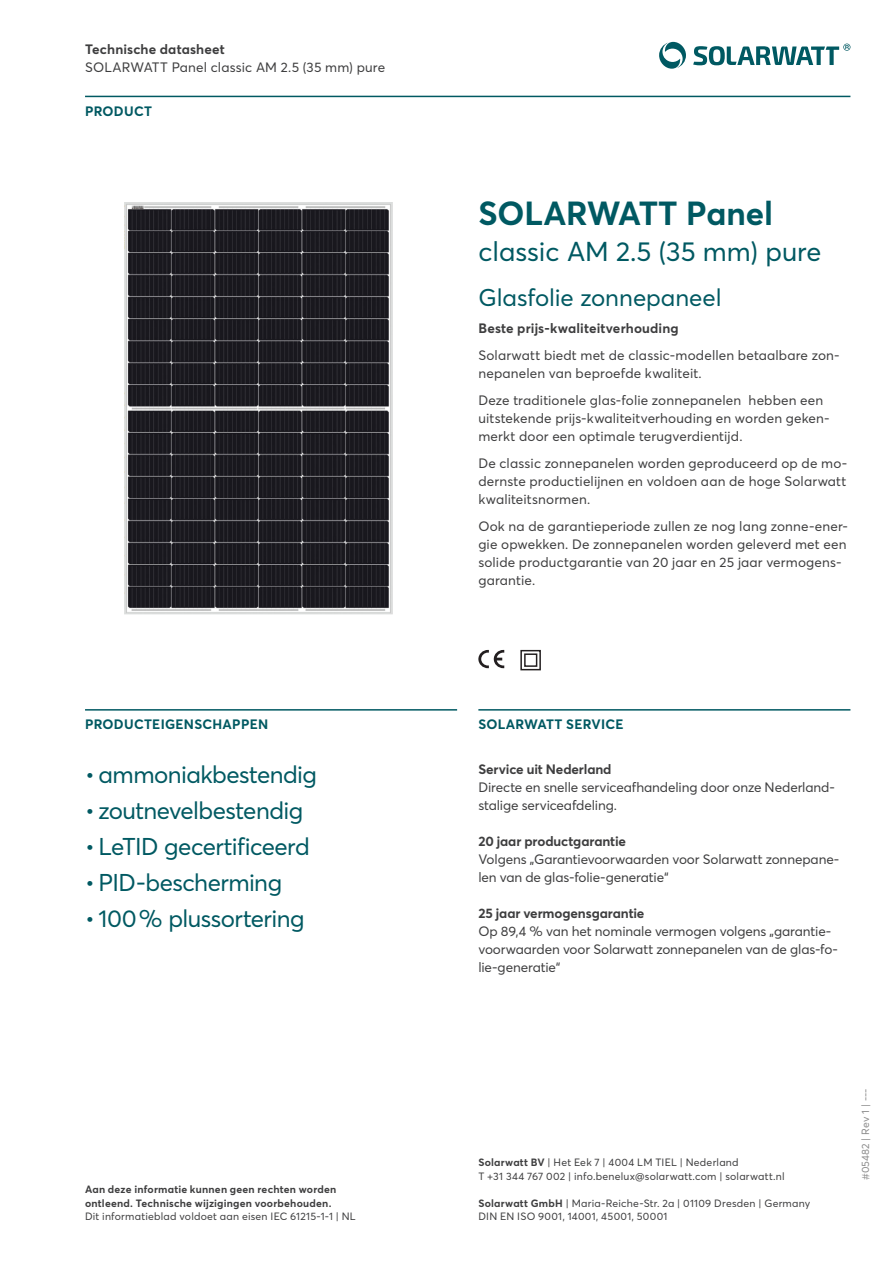
<style>
.page{position:relative;width:893px;height:1263px;background:#fff}
.page>*{position:absolute;margin:0;border:0;box-sizing:border-box;transform-origin:0 0}
.t1{font:700 33px "Averta";color:#005962}
.t2{font:27px "Averta";color:#005962}
.t3{font:24px "Averta";letter-spacing:-.02em;color:#005962}
.t4{font:24px "Averta";color:#005962}
.t5{font:13.5px/18px "Averta";letter-spacing:.01em;color:#3e3e3f}
.t6{font:700 13.5px "Averta";letter-spacing:-.005em;color:#3e3e3f}
.t7{font:700 13.5px "Averta";letter-spacing:.02em;color:#005962}
.t8{font:700 13.5px "Averta";letter-spacing:.015em;color:#3e3e3f}
.t9{font:10.5px/13.5px "Averta";letter-spacing:.02em;color:#3e3e3f}
.t10{font:700 10.5px/13.5px "Averta";letter-spacing:.02em;color:#3e3e3f}
.t11{font:10.5px "Averta";color:rgb(25 25 25/.5)}
.s1{font-weight:700}
</style>
<div class="page">
<img style="left:125px;top:203px;width:268px;height:412px">
<svg style="left:693px;top:44px;width:157px;height:21px"></svg>
<svg style="left:659px;top:42px;width:27px;height:27px"></svg>
<svg style="left:478px;top:650px;width:26px;height:18px"></svg>
<svg style="left:520px;top:649px;width:21px;height:22px"></svg>
<hr style="left:85px;top:96px;width:765px;height:1px;background:#005962">
<hr style="left:85px;top:709px;width:372px;height:2px;background:#005962">
<hr style="left:478px;top:709px;width:372px;height:2px;background:#005962">
<p class="t8" style="left:85px;top:40px;width:141px">Technische datasheet</p>
<p class="t5" style="left:85px;top:58px;width:302px">SOLARWATT Panel classic AM 2.5 (35 mm) pure</p>
<p class="t7" style="left:85px;top:102px;width:68px">PRODUCT</p>
<p class="t7" style="left:85px;top:715px;width:185px">PRODUCTEIGENSCHAPPEN</p>
<h3 class="t3" style="left:85px;top:758px;width:233px">• ammoniakbestendig</h3>
<h3 class="t3" style="left:85px;top:794px;width:220px">• zoutnevelbestendig</h3>
<h3 class="t3" style="left:85px;top:830px;width:226px">• LeTID gecertificeerd</h3>
<h3 class="t3" style="left:85px;top:866px;width:199px">• PID-bescherming</h3>
<h3 class="t3" style="left:85px;top:902px;width:221px">• 100% plussortering</h3>
<p class="t10" style="left:85px;top:1182px;width:253px">Aan deze informatie kunnen geen rechten worden ontleend. Technische wijzigingen voorbehouden.</p>
<p class="t9" style="left:85px;top:1209px;width:272px">Dit informatieblad voldoet aan eisen IEC 61215-1-1 | NL</p>
<h1 class="t1" style="left:478px;top:190px;width:296px">SOLARWATT Panel</h1>
<h2 class="t2" style="left:478px;top:233px;width:344px">classic AM 2.5 (35 mm) pure</h2>
<h3 class="t4" style="left:478px;top:281px;width:245px">Glasfolie zonnepaneel</h3>
<p class="t6" style="left:478px;top:319px;width:202px">Beste prijs-kwaliteitverhouding</p>
<p class="t5" style="left:478px;top:346px;width:363px">Solarwatt biedt met de classic-modellen betaalbare zon&shy;nepanelen van beproefde kwaliteit.</p>
<p class="t5" style="left:478px;top:391px;width:353px">Deze traditionele glas-folie zonnepanelen hebben een uitstekende prijs-kwaliteitverhouding en worden geken&shy;merkt door een optimale terugverdientijd.</p>
<p class="t5" style="left:478px;top:454px;width:370px;text-align:justify">De classic zonnepanelen worden geproduceerd op de mo&shy;dernste productielijnen en voldoen aan de hoge Solarwatt kwaliteitsnormen.</p>
<p class="t5" style="left:478px;top:517px;width:371px">Ook na de garantieperiode zullen ze nog lang zonne-ener&shy;gie opwekken. De zonnepanelen worden geleverd met een solide productgarantie van 20 jaar en 25 jaar vermogens&shy;garantie.</p>
<p class="t7" style="left:478px;top:715px;width:147px">SOLARWATT SERVICE</p>
<p class="t6" style="left:478px;top:760px;width:135px">Service uit Nederland</p>
<p class="t5" style="left:478px;top:778px;width:358px">Directe en snelle serviceafhandeling door onze Nederland&shy;stalige serviceafdeling.</p>
<p class="t6" style="left:478px;top:832px;width:149px">20 jaar productgarantie</p>
<p class="t5" style="left:478px;top:850px;width:362px">Volgens „Garantievoorwaarden voor Solarwatt zonnepane&shy;len van de glas-folie-generatie“</p>
<p class="t6" style="left:478px;top:904px;width:168px">25 jaar vermogensgarantie</p>
<p class="t5" style="left:478px;top:922px;width:361px">Op 89,4 % van het nominale vermogen volgens „garantie&shy;voorwaarden voor Solarwatt zonnepanelen van de glas-fo&shy;lie-generatie“</p>
<p class="t9" style="left:478px;top:1155px;width:308px"><span class="s1">Solarwatt BV</span> | Het Eek 7 | 4004 LM TIEL | Nederland<br>T +31 344 767 002 | info.benelux@solarwatt.com | solarwatt.nl</p>
<p class="t9" style="left:478px;top:1196px;width:333px"><span class="s1">Solarwatt GmbH</span> | Maria-Reiche-Str. 2a | 01109 Dresden | Germany<br>DIN EN ISO 9001, 14001, 45001, 50001</p>
<p class="t11" style="left:858px;top:1180px;width:93px;rotate:-90deg">#05482 | Rev 1 | ---</p>
</div>
